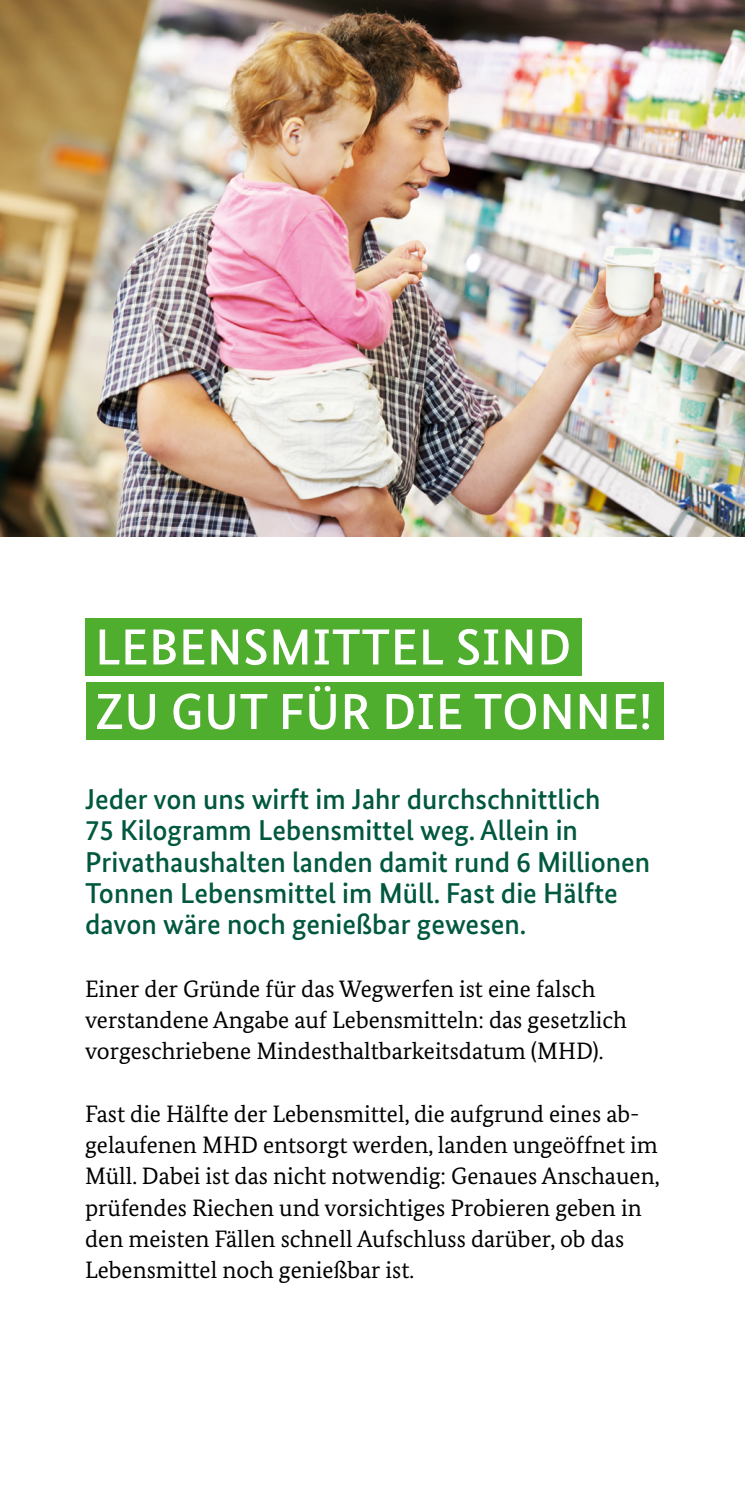
<style>
.page{position:relative;width:745px;height:1489px;background:#fff}
.page>*{position:absolute;margin:0;border:0;box-sizing:border-box;transform-origin:0 0}
.t1{font:500 50.75px/64.5px "Bundes Sans";letter-spacing:.01em;color:#fff}
.t2{font:500 28.75px/31.2px "Bundes Sans";color:#00583f}
.t3{font:23.75px/31.2px "Bundes Serif";color:#000}
</style>
<div class="page">
<img style="left:0;top:0;width:744px;height:536px">
<div style="left:86px;top:618px;width:495px;height:57px;background:#50ae2f"></div>
<div style="left:86px;top:682px;width:577px;height:57px;background:#50ae2f"></div>
<h1 class="t1" style="left:95px;top:614px;width:558px">LEBENSMITTEL SIND<br>ZU GUT FÜR DIE TONNE!</h1>
<h2 class="t2" style="left:85px;top:783px;width:566px">Jeder von uns wirft im Jahr durchschnittlich<br>75 Kilogramm Lebensmittel weg. Allein in Privathaushalten landen damit rund 6 Millionen Tonnen Lebensmittel im Müll. Fast die Hälfte davon wäre noch genießbar gewesen.</h2>
<p class="t3" style="left:85px;top:972px;width:543px">Einer der Gründe für das Wegwerfen ist eine falsch verstandene Angabe auf Lebensmitteln: das gesetzlich vorgeschriebene Mindesthaltbarkeitsdatum (MHD).</p>
<p class="t3" style="left:85px;top:1097px;width:575px">Fast die Hälfte der Lebensmittel, die aufgrund eines ab&shy;gelaufenen MHD entsorgt werden, landen ungeöffnet im Müll. Dabei ist das nicht notwendig: Genaues Anschauen, prüfendes Riechen und vorsichtiges Probieren geben in den meisten Fällen schnell Aufschluss darüber, ob das Lebensmittel noch genießbar ist.</p>
</div>
